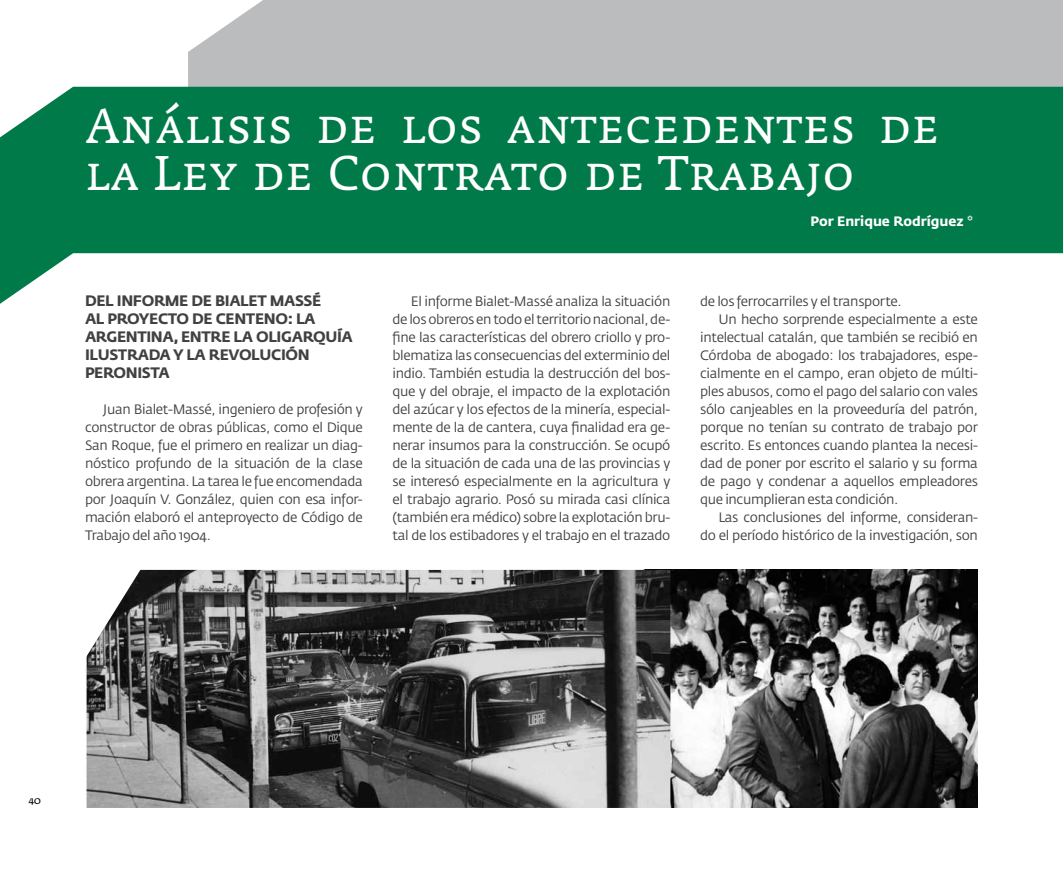
<style>
.page{position:relative;width:1063px;height:893px;background:#fff}
.page>*{position:absolute;margin:0;border:0;box-sizing:border-box;transform-origin:0 0}
.t1{font:48px/46.5px "Fedra Serif A Book SC";color:#fff}
.t2{font:700 15px/18px "Fedra Sans Std";letter-spacing:-.025em;color:#414042}
.t3{font:13.5px/18px "Fedra Sans Std";letter-spacing:-.025em;color:#414042;text-align:justify}
.t4{font:700 13.5px "Fedra Sans Std";color:#fff}
.t5{font:10.5px "Fedra Serif A Book SC";color:#000}
</style>
<div class="page">
<div style="left:188px;top:0;width:875px;height:87px;background:#babcbe"></div>
<svg style="left:0;top:87px;width:1063px;height:217px;fill:#007a48"></svg>
<img style="left:670px;top:570px;width:308px;height:238px">
<img style="left:86px;top:570px;width:584px;height:238px">
<h1 class="t1" style="left:85px;top:104px;width:856px">Análisis de los antecedentes de la Ley de Contrato de Trabajo</h1>
<p class="t3" style="left:855px;top:176px;width:6px">.</p>
<p class="t2" style="left:85px;top:292px;width:269px">DEL INFORME DE BIALET MASSÉ<br>AL PROYECTO DE CENTENO: LA<br>ARGENTINA, ENTRE LA OLIGARQUÍA<br>ILUSTRADA Y LA REVOLUCIÓN<br>PERONISTA</p>
<p class="t3" style="left:85px;top:400px;width:279px;text-indent:18px">Juan Bialet-Massé, ingeniero de profesión y constructor de obras públicas, como el Dique San Roque, fue el primero en realizar un diag&shy;nóstico profundo de la situación de la clase obrera argentina. La tarea le fue encomendada por Joaquín V. González, quien con esa infor&shy;mación elaboró el anteproyecto de Código de Trabajo del año 1904.</p>
<p class="t4" style="left:810px;top:213px;width:164px">Por Enrique Rodríguez *</p>
<p class="t3" style="left:393px;top:292px;width:279px;text-indent:18px">El informe Bialet-Massé analiza la situación de los obreros en todo el territorio nacional, de&shy;fine las características del obrero criollo y pro&shy;blematiza las consecuencias del exterminio del indio. También estudia la destrucción del bos&shy;que y del obraje, el impacto de la explotación del azúcar y los efectos de la minería, especial&shy;mente de la de cantera, cuya finalidad era ge&shy;nerar insumos para la construcción. Se ocupó de la situación de cada una de las provincias y se interesó especialmente en la agricultura y el trabajo agrario. Posó su mirada casi clínica (también era médico) sobre la explotación bru&shy;tal de los estibadores y el trabajo en el trazado</p>
<p class="t3" style="left:700px;top:292px;width:203px">de los ferrocarriles y el transporte.</p>
<p class="t3" style="left:718px;top:310px;width:261px">Un hecho sorprende especialmente a este</p>
<p class="t3" style="left:700px;top:328px;width:279px">intelectual catalán, que también se recibió en</p>
<p class="t3" style="left:700px;top:346px;width:279px">Córdoba de abogado: los trabajadores, espe-</p>
<p class="t3" style="left:700px;top:364px;width:279px">cialmente en el campo, eran objeto de múlti-</p>
<p class="t3" style="left:700px;top:382px;width:279px">ples abusos, como el pago del salario con vales</p>
<p class="t3" style="left:700px;top:400px;width:279px">sólo canjeables en la proveeduría del patrón,</p>
<p class="t3" style="left:700px;top:418px;width:279px">porque no tenían su contrato de trabajo por</p>
<p class="t3" style="left:700px;top:436px;width:279px">escrito. Es entonces cuando plantea la necesi-</p>
<p class="t3" style="left:700px;top:454px;width:279px">dad de poner por escrito el salario y su forma</p>
<p class="t3" style="left:700px;top:472px;width:279px">de pago y condenar a aquellos empleadores</p>
<p class="t3" style="left:700px;top:490px;width:200px">que incumplieran esta condición.</p>
<p class="t3" style="left:718px;top:508px;width:261px">Las conclusiones del informe, consideran-</p>
<p class="t3" style="left:700px;top:526px;width:279px">do el período histórico de la investigación, son</p>
<p class="t5" style="left:29px;top:794px;width:14px">40</p>
</div>
